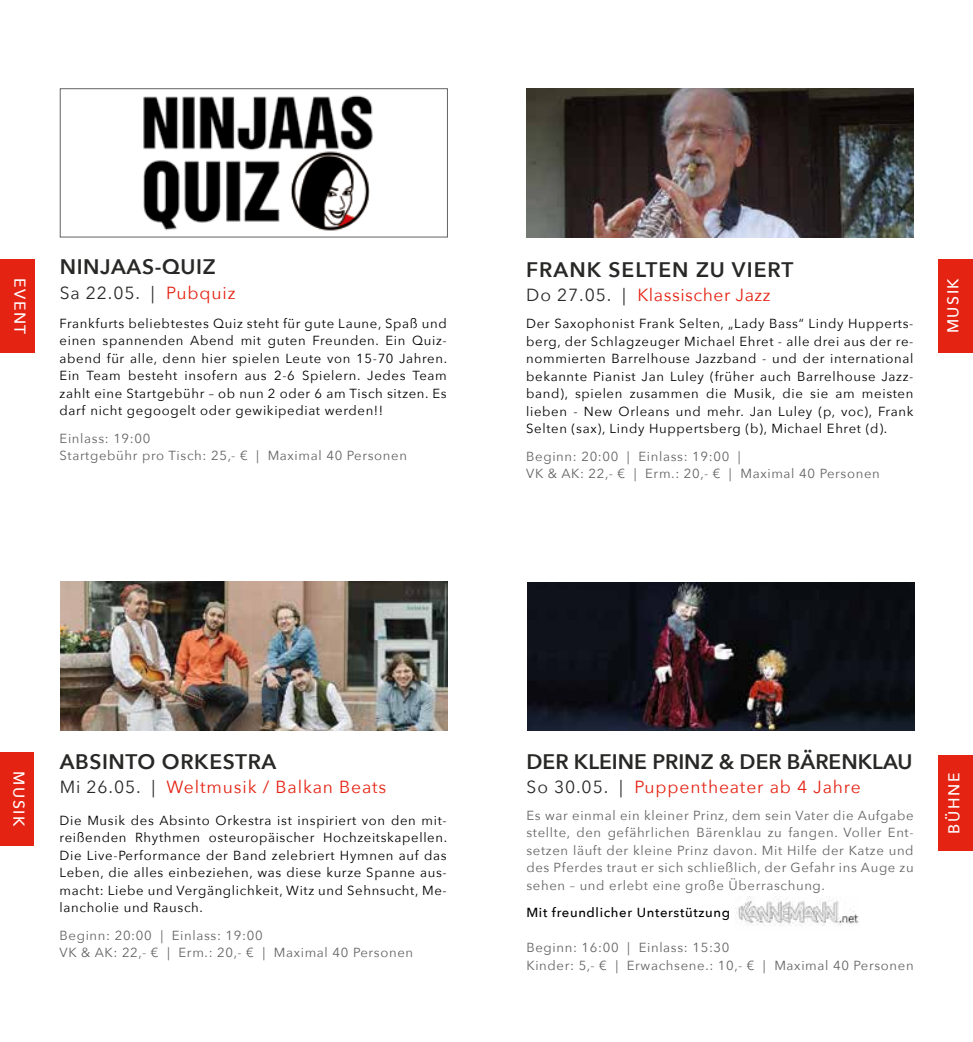
<style>
.page{position:relative;width:973px;height:1042px;background:#fff}
.page>*{position:absolute;margin:0;border:0;box-sizing:border-box;transform-origin:0 0}
.t1{font:600 21px "Avenir Next";color:#282827}
.t2{font:600 21px "Avenir Next";letter-spacing:.03em;color:#282827}
.t3{font:600 21px "Avenir Next";letter-spacing:.05em;color:#282827}
.t4{font:17.5px "Avenir Next";letter-spacing:.05em;color:#e42313}
.t5{font:17.5px "Avenir Next";letter-spacing:.05em;color:#282827}
.t6{font:17.5px "Avenir Next";letter-spacing:.03em;color:#e42313}
.t7{font:500 15.75px "Avenir Next";letter-spacing:.1em;color:#fff}
.t8{font:13.12px/17.5px "Avenir Next";letter-spacing:.05em;color:#000;text-align:justify}
.t9{font:13.12px/17.5px "Avenir Next";letter-spacing:.05em;color:#646363}
.t10{font:500 13.12px "Avenir Next";letter-spacing:.05em;color:#000}
</style>
<div class="page">
<div style="left:0;top:259px;width:35px;height:93px;background:#e42313"></div>
<div style="left:938px;top:259px;width:34px;height:93px;background:#e42313"></div>
<div style="left:938px;top:755px;width:34px;height:96px;background:#e42313"></div>
<img style="left:526px;top:89px;width:387px;height:148px">
<div style="left:0;top:752px;width:34px;height:93px;background:#e42313"></div>
<img style="left:527px;top:582px;width:387px;height:148px">
<img style="left:736px;top:897px;width:123px;height:29px">
<img style="left:143px;top:95px;width:230px;height:136px">
<div style="left:60px;top:88px;width:387px;height:149px;border:1px solid #646363"></div>
<img style="left:60px;top:582px;width:387px;height:148px">
<h1 class="t2" style="left:60px;top:249px;width:157px">NINJAAS-QUIZ</h1>
<h2 class="t5" style="left:60px;top:278px;width:82px">Sa 22.05.</h2>
<h2 class="t4" style="left:166px;top:278px;width:71px">Pubquiz</h2>
<h1 class="t3" style="left:526px;top:251px;width:269px">FRANK SELTEN ZU VIERT</h1>
<h2 class="t5" style="left:526px;top:280px;width:87px">Do 27.05.</h2>
<h2 class="t6" style="left:637px;top:280px;width:135px">Klassischer Jazz</h2>
<p class="t7" style="left:34px;top:278px;width:58px;rotate:90deg">EVENT</p>
<p class="t7" style="left:939px;top:333px;width:57px;rotate:-90deg">MUSIK</p>
<p class="t8" style="left:60px;top:314px;width:389px">Frankfurts beliebtestes Quiz steht für gute Laune, Spaß und einen spannenden Abend mit guten Freunden. Ein Quiz&shy;abend für alle, denn hier spielen Leute von 15-70 Jahren.<br>Ein Team besteht insofern aus 2-6 Spielern. Jedes Team zahlt eine Startgebühr – ob nun 2 oder 6 am Tisch sitzen. Es darf nicht gegoogelt oder gewikipediat werden!!</p>
<p class="t9" style="left:60px;top:429px;width:349px">Einlass: 19:00<br>Startgebühr pro Tisch: 25,- € | Maximal 40 Personen</p>
<p class="t8" style="left:526px;top:314px;width:388px">Der Saxophonist Frank Selten, „Lady Bass“ Lindy Hupperts&shy;berg, der Schlagzeuger Michael Ehret - alle drei aus der re&shy;nommierten Barrelhouse Jazzband - und der international bekannte Pianist Jan Luley (früher auch Barrelhouse Jazz&shy;band), spielen zusammen die Musik, die sie am meisten lieben - New Orleans und mehr. Jan Luley (p, voc), Frank Selten (sax), Lindy Huppertsberg (b), Michael Ehret (d).</p>
<p class="t9" style="left:526px;top:447px;width:355px">Beginn: 20:00 | Einlass: 19:00 |<br>VK &amp; AK: 22,- € | Erm.: 20,- € | Maximal 40 Personen</p>
<p class="t7" style="left:33px;top:771px;width:57px;rotate:90deg">MUSIK</p>
<h1 class="t2" style="left:60px;top:743px;width:218px">ABSINTO ORKESTRA</h1>
<h2 class="t5" style="left:60px;top:772px;width:82px">Mi 26.05.</h2>
<h2 class="t4" style="left:167px;top:772px;width:221px">Weltmusik / Balkan Beats</h2>
<p class="t8" style="left:60px;top:811px;width:389px">Die Musik des Absinto Orkestra ist inspiriert von den mit&shy;reißenden Rhythmen osteuropäischer Hochzeitskapellen.<br>Die Live-Performance der Band zelebriert Hymnen auf das Leben, die alles einbeziehen, was diese kurze Spanne aus&shy;macht: Liebe und Vergänglichkeit, Witz und Sehnsucht, Me&shy;lancholie und Rausch.</p>
<p class="t9" style="left:60px;top:925px;width:355px">Beginn: 20:00 | Einlass: 19:00<br>VK &amp; AK: 22,- € | Erm.: 20,- € | Maximal 40 Personen</p>
<h1 class="t1" style="left:526px;top:743px;width:387px">DER KLEINE PRINZ &amp; DER BÄRENKLAU</h1>
<h2 class="t5" style="left:526px;top:772px;width:83px">So 30.05.</h2>
<h2 class="t4" style="left:634px;top:772px;width:228px">Puppentheater ab 4 Jahre</h2>
<p class="t9" style="left:526px;top:806px;width:388px;text-align:justify">Es war einmal ein kleiner Prinz, dem sein Vater die Aufgabe stellte, den gefährlichen Bärenklau zu fangen. Voller Ent&shy;setzen läuft der kleine Prinz davon. Mit Hilfe der Katze und des Pferdes traut er sich schließlich, der Gefahr ins Auge zu sehen – und erlebt eine große Überraschung.</p>
<p class="t10" style="left:526px;top:901px;width:205px">Mit freundlicher Unterstützung</p>
<p class="t9" style="left:526px;top:938px;width:388px">Beginn: 16:00 | Einlass: 15:30<br>Kinder: 5,- € | Erwachsene.: 10,- € | Maximal 40 Personen</p>
<p class="t7" style="left:940px;top:833px;width:62px;rotate:-90deg">BÜHNE</p>
</div>
